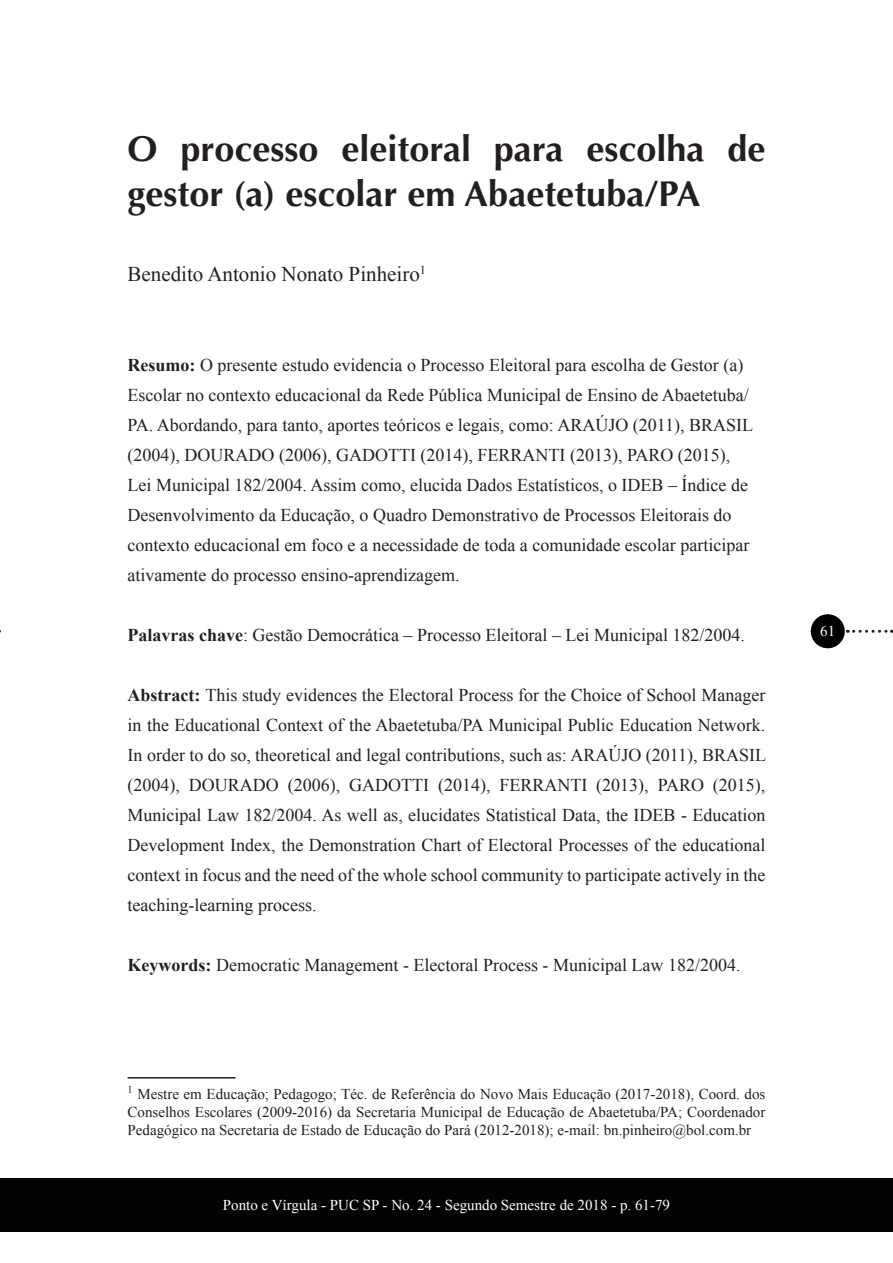
<style>
.page{position:relative;width:893px;height:1263px;background:#fff}
.page>*{position:absolute;margin:0;border:0;box-sizing:border-box;transform-origin:0 0}
.t1{font:700 36px/45px "Optima";color:#231f20}
.t2{font:21px "Times New Roman";color:#231f20}
.t3{font:18px/30px "Times New Roman";color:#231f20}
.t4{font:15px/18px "Times New Roman";color:#231f20;text-align:justify}
.t5{font:15px "Times New Roman";color:#fff}
.s1{font-weight:700}
</style>
<div class="page">
<div style="left:0;top:1178px;width:893px;height:54px;background:#020304"></div>
<div style="left:811px;top:614px;width:34px;height:34px;background:#000;border-radius:50%"></div>
<svg style="left:854px;top:630px;width:38px;height:3px"></svg>
<hr style="left:128px;top:1077px;width:108px;height:1px;background:#231f20">
<h1 class="t1" style="left:128px;top:126px;width:639px">O processo eleitoral para escolha de gestor (a) escolar em Abaetetuba/PA</h1>
<p class="t2" style="left:128px;top:260px;width:300px">Benedito Antonio Nonato Pinheiro<sup>1</sup></p>
<p class="t3" style="left:128px;top:349px;width:627px"><span class="s1">Resumo:</span> O presente estudo evidencia o Processo Eleitoral para escolha de Gestor (a)<br>Escolar no contexto educacional da Rede Pública Municipal de Ensino de Abaetetuba/ PA. Abordando, para tanto, aportes teóricos e legais, como: ARAÚJO (2011), BRASIL (2004), DOURADO (2006), GADOTTI (2014), FERRANTI (2013), PARO (2015), Lei Municipal 182/2004. Assim como, elucida Dados Estatísticos, o IDEB – Índice de Desenvolvimento da Educação, o Quadro Demonstrativo de Processos Eleitorais do contexto educacional em foco e a necessidade de toda a comunidade escolar participar ativamente do processo ensino-aprendizagem.</p>
<p class="t3" style="left:128px;top:619px;width:619px"><span class="s1">Palavras chave</span>: Gestão Democrática – Processo Eleitoral – Lei Municipal 182/2004.</p>
<p class="t3" style="left:128px;top:679px;width:640px;text-align:justify"><span class="s1">Abstract:</span> This study evidences the Electoral Process for the Choice of School Manager in the Educational Context of the Abaetetuba/PA Municipal Public Education Network.<br>In order to do so, theoretical and legal contributions, such as: ARAÚJO (2011), BRASIL (2004), DOURADO (2006), GADOTTI (2014), FERRANTI (2013), PARO (2015), Municipal Law 182/2004. As well as, elucidates Statistical Data, the IDEB - Education Development Index, the Demonstration Chart of Electoral Processes of the educational context in focus and the need of the whole school community to participate actively in the teaching-learning process.</p>
<p class="t3" style="left:128px;top:949px;width:614px"><span class="s1">Keywords:</span> Democratic Management - Electoral Process - Municipal Law 182/2004.</p>
<p class="t4" style="left:128px;top:1085px;width:639px"><sup>1</sup> Mestre em Educação; Pedagogo; Téc. de Referência do Novo Mais Educação (2017-2018), Coord. dos Conselhos Escolares (2009-2016) da Secretaria Municipal de Educação de Abaetetuba/PA; Coordenador Pedagógico na Secretaria de Estado de Educação do Pará (2012-2018); e-mail: bn.pinheiro@bol.com.br</p>
<p class="t5" style="left:223px;top:1195px;width:449px">Ponto e Vírgula - PUC SP - No. 24 - Segundo Semestre de 2018 - p. 61-79</p>
<p class="t5" style="left:820px;top:621px;width:16px">61</p>
</div>
